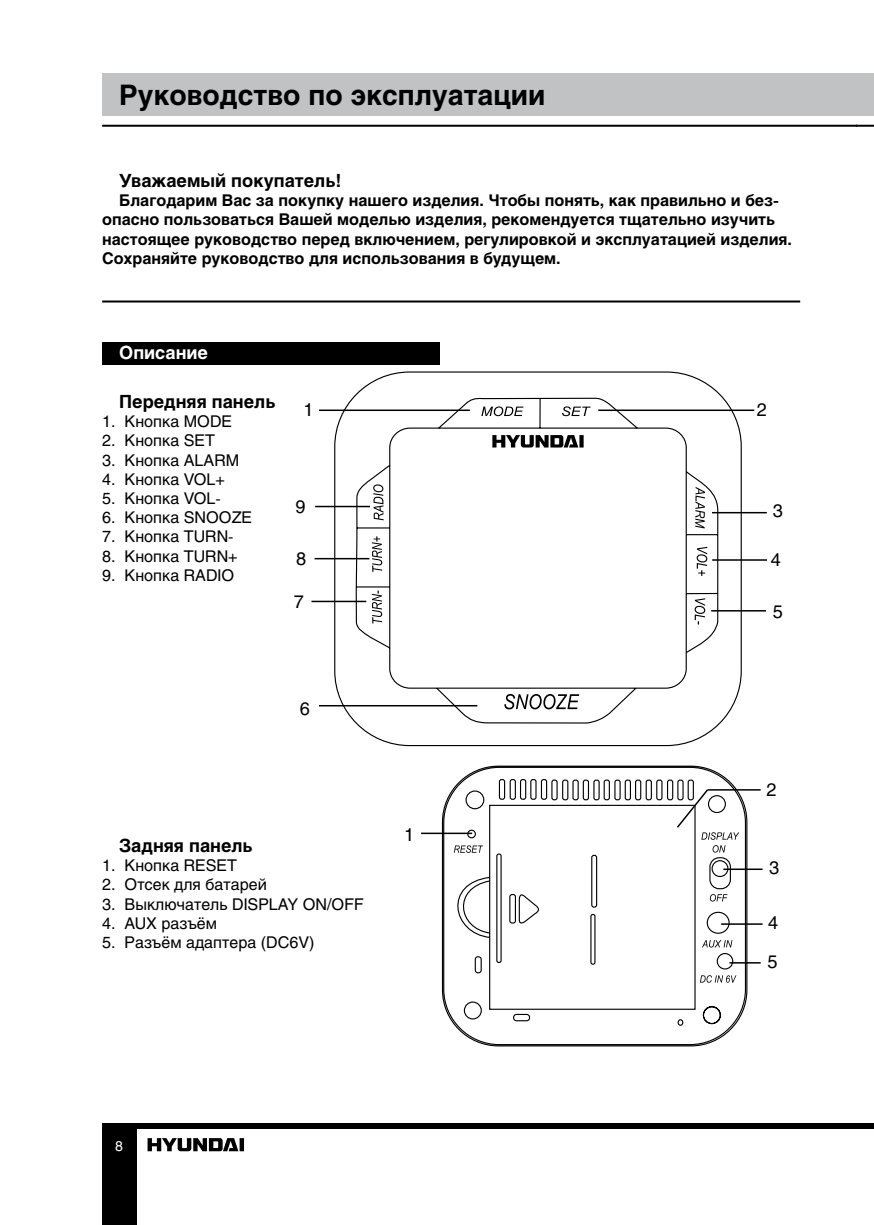
<style>
.page{position:relative;width:874px;height:1225px;background:#fff}
.page>*{position:absolute;margin:0;border:0;box-sizing:border-box;transform-origin:0 0}
.t1{font:700 28px "Helios";color:#000}
.small_paragrph_new{font:700 18px "Helios";color:#000}
.t2{font:18px "Helios";color:#000}
.t3{font:700 18px "Helios";color:#fff}
.russian_new{font:700 16px/19.2px "Helios";color:#000}
.text_without_indent{font:16px "Helios";color:#000}
.t4{font:14px "Helios";color:#fff}
</style>
<div class="page">
<hr style="left:102px;top:125px;width:754px;height:2px;background:#000">
<div style="left:102px;top:1122px;width:754px;height:6px;background:#000"></div>
<div style="left:102px;top:1123px;width:34px;height:102px;background:#000"></div>
<div style="left:102px;top:74px;width:754px;height:42px;background:#c1c2c4"></div>
<svg style="left:147px;top:1138px;width:97px;height:13px"></svg>
<svg style="left:856px;top:125px;width:17px;height:2px"></svg>
<div style="left:856px;top:1122px;width:17px;height:6px;background:#000"></div>
<div style="left:856px;top:74px;width:17px;height:42px;background:#c1c2c4"></div>
<div style="left:102px;top:342px;width:337px;height:23px;background:#000"></div>
<hr style="left:102px;top:300px;width:697px;height:2px;background:#000">
<svg style="left:333px;top:371px;width:409px;height:375px"></svg>
<svg style="left:481px;top:406px;width:42px;height:10px"></svg>
<svg style="left:561px;top:406px;width:29px;height:10px"></svg>
<svg style="left:694px;top:487px;width:10px;height:41px"></svg>
<svg style="left:696px;top:547px;width:11px;height:29px"></svg>
<svg style="left:694px;top:598px;width:11px;height:26px"></svg>
<svg style="left:504px;top:694px;width:75px;height:15px"></svg>
<svg style="left:372px;top:590px;width:10px;height:33px"></svg>
<svg style="left:372px;top:536px;width:10px;height:36px"></svg>
<svg style="left:373px;top:484px;width:10px;height:36px"></svg>
<svg style="left:492px;top:435px;width:91px;height:12px"></svg>
<hr style="left:311px;top:600px;width:55px;height:2px;background:#000">
<hr style="left:314px;top:558px;width:55px;height:1px;background:#000">
<hr style="left:315px;top:506px;width:55px;height:1px;background:#000">
<hr style="left:711px;top:559px;width:55px;height:2px;background:#000">
<hr style="left:711px;top:512px;width:55px;height:1px;background:#000">
<hr style="left:710px;top:610px;width:55px;height:1px;background:#000">
<hr style="left:319px;top:705px;width:158px;height:1px;background:#000">
<hr style="left:319px;top:409px;width:150px;height:2px;background:#000">
<hr style="left:598px;top:409px;width:155px;height:2px;background:#000">
<svg style="left:441px;top:765px;width:306px;height:282px"></svg>
<svg style="left:453px;top:845px;width:30px;height:8px"></svg>
<svg style="left:712px;top:845px;width:13px;height:7px"></svg>
<svg style="left:709px;top:894px;width:18px;height:7px"></svg>
<svg style="left:701px;top:940px;width:31px;height:7px"></svg>
<svg style="left:699px;top:975px;width:37px;height:7px"></svg>
<hr style="left:421px;top:832px;width:51px;height:2px;background:#000">
<svg style="left:675px;top:787px;width:63px;height:52px"></svg>
<hr style="left:707px;top:789px;width:53px;height:1px;background:#000">
<hr style="left:723px;top:868px;width:39px;height:2px;background:#000">
<hr style="left:720px;top:923px;width:42px;height:2px;background:#000">
<hr style="left:729px;top:962px;width:31px;height:1px;background:#000">
<p class="t1" style="left:119px;top:79px;width:427px">Руководство по эксплуатации</p>
<p class="small_paragrph_new" style="left:119px;top:170px;width:224px">Уважаемый покупатель!</p>
<p class="russian_new" style="left:102px;top:191px;width:691px;text-indent:17px">Благодарим Вас за покупку нашего изделия. Чтобы понять, как правильно и без&shy;опасно пользоваться Вашей моделью изделия, рекомендуется тщательно изучить настоящее руководство перед включением, регулировкой и эксплуатацией изделия.<br>Сохраняйте руководство для использования в будущем.</p>
<p class="t3" style="left:119px;top:342px;width:90px">Описание</p>
<p class="small_paragrph_new" style="left:119px;top:391px;width:158px">Передняя панель</p>
<p class="text_without_indent" style="left:102px;top:412px;width:131px">1. Кнопка MODE</p>
<p class="text_without_indent" style="left:102px;top:431px;width:114px">2. Кнопка SET</p>
<p class="text_without_indent" style="left:102px;top:450px;width:138px">3. Кнопка ALARM</p>
<p class="text_without_indent" style="left:102px;top:469px;width:124px">4. Кнопка VOL+</p>
<p class="text_without_indent" style="left:102px;top:489px;width:120px">5. Кнопка VOL-</p>
<p class="text_without_indent" style="left:102px;top:508px;width:151px">6. Кнопка SNOOZE</p>
<p class="text_without_indent" style="left:102px;top:527px;width:133px">7. Кнопка TURN-</p>
<p class="text_without_indent" style="left:102px;top:546px;width:137px">8. Кнопка TURN+</p>
<p class="text_without_indent" style="left:102px;top:565px;width:133px">9. Кнопка RADIO</p>
<p class="t2" style="left:303px;top:399px;width:12px">1</p>
<p class="t2" style="left:756px;top:399px;width:12px">2</p>
<p class="t2" style="left:295px;top:495px;width:12px">9</p>
<p class="t2" style="left:296px;top:547px;width:12px">8</p>
<p class="t2" style="left:294px;top:591px;width:12px">7</p>
<p class="t2" style="left:772px;top:500px;width:12px">3</p>
<p class="t2" style="left:770px;top:549px;width:12px">4</p>
<p class="t2" style="left:772px;top:601px;width:12px">5</p>
<p class="t2" style="left:300px;top:698px;width:12px">6</p>
<p class="t2" style="left:766px;top:779px;width:12px">2</p>
<p class="small_paragrph_new" style="left:119px;top:835px;width:135px">Задняя панель</p>
<p class="text_without_indent" style="left:102px;top:856px;width:136px">1. Кнопка RESET</p>
<p class="text_without_indent" style="left:102px;top:875px;width:166px">2. Отсек для батарей</p>
<p class="text_without_indent" style="left:102px;top:894px;width:263px">3. Выключатель DISPLAY ON/OFF</p>
<p class="text_without_indent" style="left:102px;top:913px;width:116px">4. AUX разъём</p>
<p class="text_without_indent" style="left:102px;top:933px;width:214px">5. Разъём адаптера (DC6V)</p>
<p class="t2" style="left:404px;top:824px;width:12px">1</p>
<p class="t4" style="left:115px;top:1138px;width:9px">8</p>
<p class="t2" style="left:768px;top:856px;width:12px">3</p>
<p class="t2" style="left:767px;top:911px;width:12px">4</p>
<p class="t2" style="left:767px;top:951px;width:12px">5</p>
</div>
